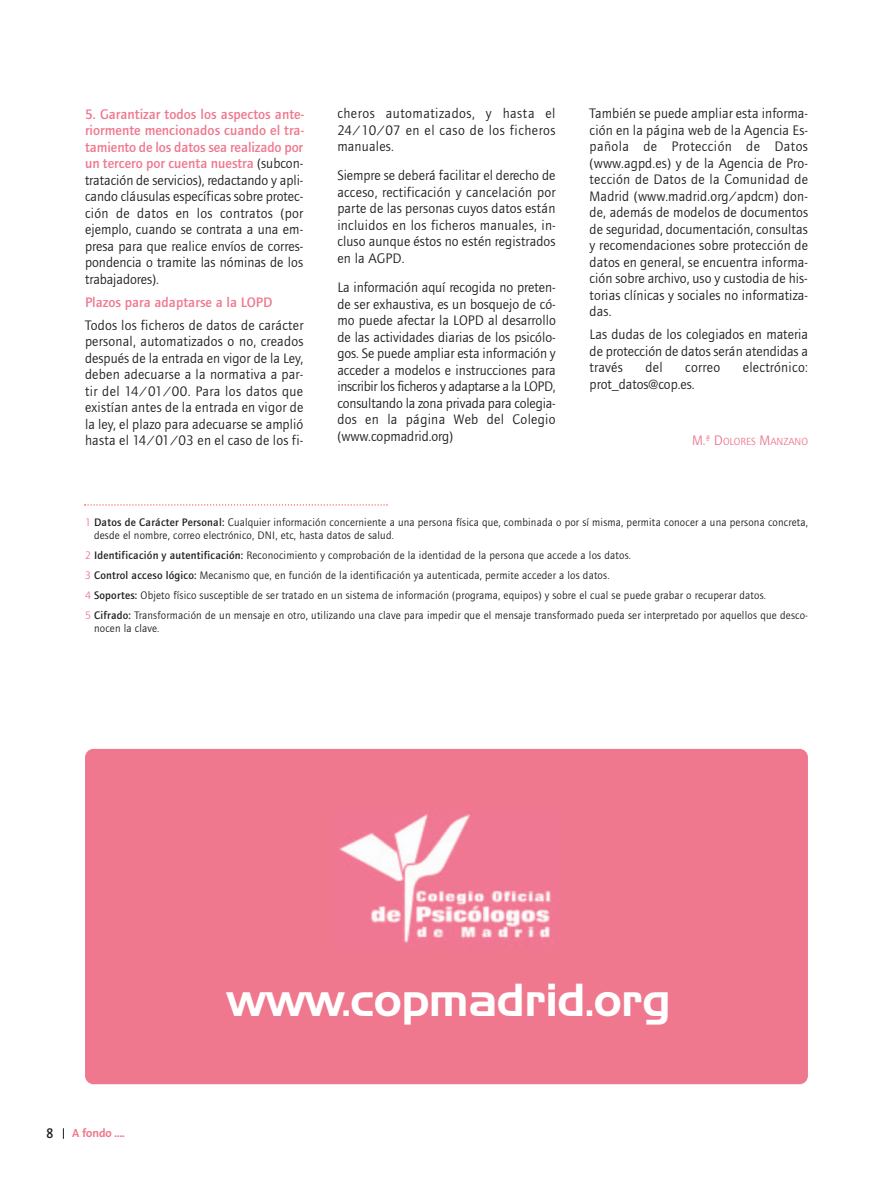
<style>
.page{position:relative;width:893px;height:1191px;background:#fff}
.page>*{position:absolute;margin:0;border:0;box-sizing:border-box;transform-origin:0 0}
.t1{font:45px "Handel Gothic BT";color:#fff}
.t2{font:14.25px/16.5px "Foundry Journal";letter-spacing:.01em;color:#231f20;text-align:justify}
.t3{font:500 14.25px "Foundry Journal";color:#ef788e}
.t4{font:600 13.5px "Thesis Sans";color:#231f20}
.t5{font:700 12px "Thesis Sans";color:#ef788e}
.t6{font:11.25px/20px "Foundry Journal";letter-spacing:.015em;color:#231f20}
.t7{font:10.65px "Foundry Journal";color:#ef788e}
.s1{font-weight:500;color:#ef788e}
.s2{font-size:14.25px}
.s3{color:#ef788e}
.s4{font-weight:500}
</style>
<div class="page">
<svg style="left:84px;top:504px;width:304px;height:1px"></svg>
<div style="left:85px;top:749px;width:723px;height:335px;background:#ef788e;border-radius:9px"></div>
<img style="left:339px;top:814px;width:213px;height:130px">
<p class="t2" style="left:85px;top:106px;width:220px"><span class="s1">5. Garantizar todos los aspectos ante&shy;riormente mencionados cuando el tra&shy;tamiento de los datos sea realizado por un tercero por cuenta nuestra</span> (subcon&shy;tratación de servicios), redactando y apli&shy;cando cláusulas específicas sobre protec&shy;ción de datos en los contratos (por ejemplo, cuando se contrata a una em&shy;presa para que realice envíos de corres&shy;pondencia o tramite las nóminas de los trabajadores).</p>
<p class="t3" style="left:85px;top:296px;width:189px">Plazos para adaptarse a la LOPD</p>
<p class="t2" style="left:85px;top:316px;width:220px">Todos los ficheros de datos de carácter personal, automatizados o no, creados después de la entrada en vigor de la Ley, deben adecuarse a la normativa a par&shy;tir del 14/01/00. Para los datos que existían antes de la entrada en vigor de la ley, el plazo para adecuarse se amplió hasta el 14/01/03 en el caso de los fi-</p>
<p class="t2" style="left:337px;top:105px;width:220px">cheros automatizados, y hasta el 24/10/07 en el caso de los ficheros manuales.</p>
<p class="t2" style="left:337px;top:167px;width:220px">Siempre se deberá facilitar el derecho de acceso, rectificación y cancelación por parte de las personas cuyos datos están incluidos en los ficheros manuales, in&shy;cluso aunque éstos no estén registrados en la AGPD.</p>
<p class="t2" style="left:337px;top:279px;width:220px">La información aquí recogida no preten&shy;de ser exhaustiva, es un bosquejo de có&shy;mo puede afectar la LOPD al desarrollo de las actividades diarias de los psicólo&shy;gos. Se puede ampliar esta información y acceder a modelos e instrucciones para inscribir los ficheros y adaptarse a la LOPD, consultando la zona privada para colegia&shy;dos en la página Web del Colegio (www.copmadrid.org)</p>
<p class="t2" style="left:590px;top:105px;width:220px">También se puede ampliar esta informa&shy;ción en la página web de la Agencia Es&shy;pañola de Protección de Datos (www.agpd.es) y de la Agencia de Pro&shy;tección de Datos de la Comunidad de Madrid (www.madrid.org/apdcm) don&shy;de, además de modelos de documentos de seguridad, documentación, consultas y recomendaciones sobre protección de datos en general, se encuentra informa&shy;ción sobre archivo, uso y custodia de his&shy;torias clínicas y sociales no informatiza&shy;das.</p>
<p class="t2" style="left:590px;top:326px;width:220px">Las dudas de los colegiados en materia de protección de datos serán atendidas a través</p>
<p class="t2" style="left:645px;top:359px;width:19px">del</p>
<p class="t2" style="left:685px;top:359px;width:36px">correo</p>
<p class="t2" style="left:743px;top:359px;width:67px">electrónico:</p>
<p class="t2" style="left:590px;top:375px;width:107px">prot_datos@cop.es.</p>
<p class="t7" style="left:692px;top:435px;width:117px"><span class="s2">M.ª D</span>OLORES <span class="s2">M</span>ANZANO</p>
<p class="t6" style="left:94px;top:515px;width:715px;line-height:13.5px;text-indent:-9px"><span class="s3">1</span> <span class="s4">Datos de Carácter Personal:</span> Cualquier información concerniente a una persona física que, combinada o por sí misma, permita conocer a una persona concreta, desde el nombre, correo electrónico, DNI, etc, hasta datos de salud.</p>
<p class="t6" style="left:85px;top:545px;width:724px"><span class="s3">2</span> <span class="s4">Identificación y autentificación:</span> Reconocimiento y comprobación de la identidad de la persona que accede a los datos.<br><span class="s3">3</span> <span class="s4">Control acceso lógico:</span> Mecanismo que, en función de la identificación ya autenticada, permite acceder a los datos.<br><span class="s3">4</span> <span class="s4">Soportes:</span> Objeto físico susceptible de ser tratado en un sistema de información (programa, equipos) y sobre el cual se puede grabar o recuperar datos.<br><span class="s3">5</span> <span class="s4">Cifrado:</span> Transformación de un mensaje en otro, utilizando una clave para impedir que el mensaje transformado pueda ser interpretado por aquellos que desco-</p>
<p class="t6" style="left:94px;top:618px;width:67px">nocen la clave.</p>
<p class="t4" style="left:46px;top:1128px;width:8px">8</p>
<p class="t5" style="left:72px;top:1128px;width:54px">A fondo ....</p>
<h1 class="t1" style="left:227px;top:983px;width:445px">www.copmadrid.org</h1>
</div>
